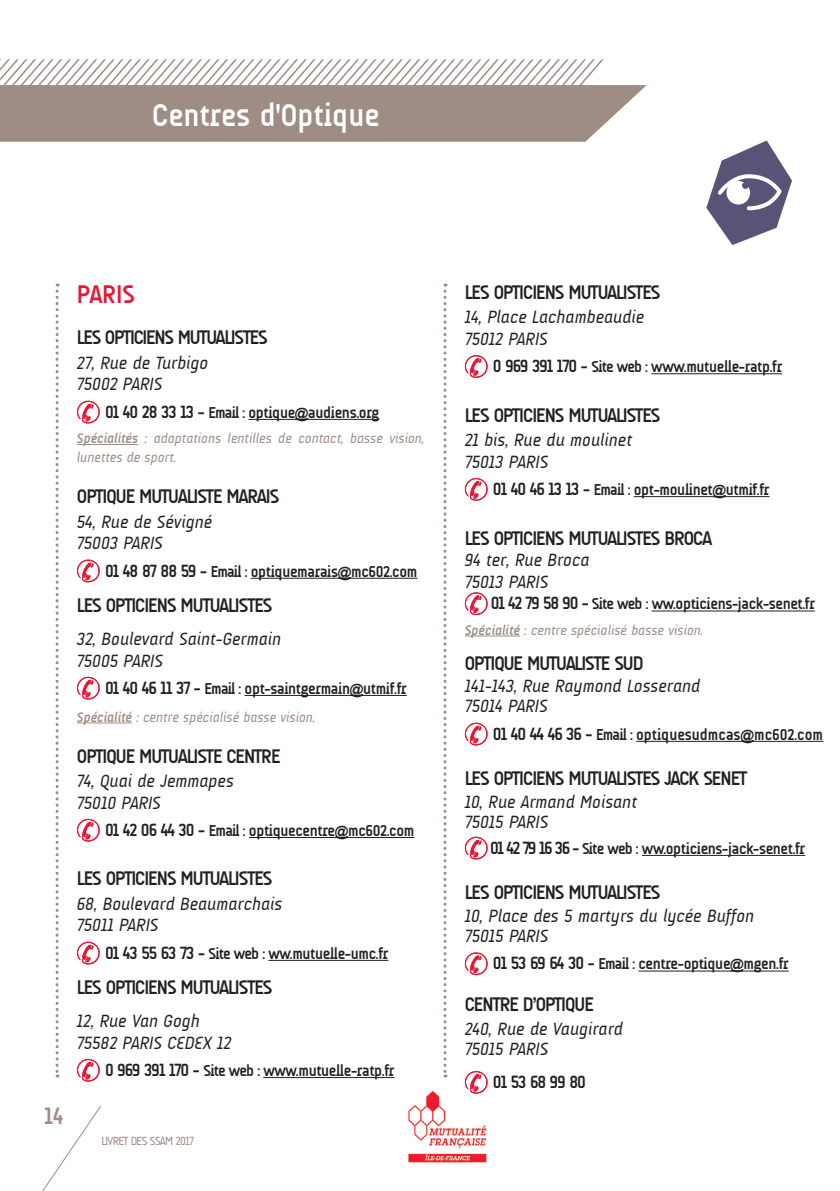
<style>
.page{position:relative;width:840px;height:1191px;background:#fff}
.page>*{position:absolute;margin:0;border:0;box-sizing:border-box;transform-origin:0 0}
.TITRES_Bandeaux{font:700 32px "A Udimat";color:#fff}
.Départements{font:700 26px "A Udimat";color:#e51836}
.t1{font:700 24px "A Udimat";color:#9d8d85}
.NOM_du_CENTRE{font:700 20px "A Udimat";letter-spacing:-.05em;color:#231f20}
.N__TEL{font:700 20px "A Udimat";letter-spacing:-.05em;color:#231f20}
.Adresses{font:italic 18px/21.6px "A Udimat";color:#231f20}
.N__TEL-2{font:italic 18px/20px "A Udimat";color:#231f20}
.NOM_du_CENTRE-2{font:italic 18px/21.6px "A Udimat";color:#231f20}
.N__TEL-3{font:700 18px "A Udimat";letter-spacing:-.05em;color:#231f20}
.N__TEL-4{font:700 16px "A Udimat";letter-spacing:-.02em;color:#231f20}
.NOM_du_CENTRE-3{font:700 16px "A Udimat";letter-spacing:-.02em;color:#231f20}
.N__TEL-5{font:700 16px "A Udimat";color:#231f20}
.Spécialités{font:italic 14px/19.2px "A Udimat";color:#9d8d85}
.NOM_du_CENTRE-4{font:italic 14px "A Udimat";color:#9d8d85}
.t2{font:12px "A Udimat";letter-spacing:-.05em;color:#9d8d85}
.s1{font-size:18px}
.s2{font-family:"Arial";font-size:14px}
.s3{font-weight:700}
</style>
<div class="page">
<svg style="left:42px;top:1106px;width:59px;height:85px"></svg>
<img style="left:408px;top:1090px;width:79px;height:73px">
<svg style="left:0;top:59px;width:646px;height:83px"></svg>
<svg style="left:443px;top:283px;width:3px;height:794px"></svg>
<svg style="left:56px;top:283px;width:3px;height:794px"></svg>
<svg style="left:706px;top:141px;width:85px;height:104px"></svg>
<hr style="left:248px;top:419px;width:47px;height:1px;background:#231f20">
<svg style="left:295px;top:418px;width:13px;height:2px"></svg>
<hr style="left:308px;top:419px;width:71px;height:1px;background:#231f20">
<hr style="left:77px;top:444px;width:61px;height:1px;background:#9d8d85">
<hr style="left:250px;top:578px;width:87px;height:1px;background:#231f20">
<svg style="left:337px;top:577px;width:14px;height:2px"></svg>
<hr style="left:351px;top:578px;width:66px;height:1px;background:#231f20">
<hr style="left:244px;top:695px;width:105px;height:1px;background:#231f20">
<svg style="left:349px;top:694px;width:14px;height:2px"></svg>
<hr style="left:363px;top:695px;width:43px;height:1px;background:#231f20">
<hr style="left:77px;top:722px;width:55px;height:1px;background:#9d8d85">
<hr style="left:249px;top:837px;width:85px;height:1px;background:#231f20">
<svg style="left:334px;top:836px;width:14px;height:2px"></svg>
<hr style="left:348px;top:837px;width:66px;height:1px;background:#231f20">
<hr style="left:268px;top:960px;width:120px;height:1px;background:#231f20">
<hr style="left:263px;top:1077px;width:131px;height:1px;background:#231f20">
<svg style="left:76px;top:400px;width:24px;height:23px"></svg>
<svg style="left:77px;top:559px;width:23px;height:23px"></svg>
<svg style="left:76px;top:676px;width:24px;height:23px"></svg>
<svg style="left:76px;top:818px;width:24px;height:23px"></svg>
<svg style="left:76px;top:941px;width:24px;height:23px"></svg>
<svg style="left:76px;top:1058px;width:24px;height:23px"></svg>
<hr style="left:651px;top:373px;width:130px;height:1px;background:#231f20">
<hr style="left:633px;top:496px;width:79px;height:1px;background:#231f20">
<svg style="left:712px;top:496px;width:13px;height:1px"></svg>
<hr style="left:725px;top:496px;width:44px;height:1px;background:#231f20">
<hr style="left:651px;top:610px;width:163px;height:1px;background:#231f20">
<hr style="left:464px;top:635px;width:55px;height:1px;background:#9d8d85">
<hr style="left:635px;top:741px;width:105px;height:1px;background:#231f20">
<svg style="left:740px;top:740px;width:13px;height:2px"></svg>
<hr style="left:753px;top:741px;width:69px;height:1px;background:#231f20">
<hr style="left:641px;top:855px;width:163px;height:1px;background:#231f20">
<hr style="left:638px;top:970px;width:91px;height:1px;background:#231f20">
<svg style="left:729px;top:970px;width:14px;height:1px"></svg>
<hr style="left:743px;top:970px;width:45px;height:1px;background:#231f20">
<svg style="left:464px;top:355px;width:23px;height:23px"></svg>
<svg style="left:464px;top:478px;width:23px;height:23px"></svg>
<svg style="left:464px;top:592px;width:23px;height:23px"></svg>
<svg style="left:464px;top:722px;width:23px;height:23px"></svg>
<svg style="left:464px;top:836px;width:23px;height:23px"></svg>
<svg style="left:464px;top:952px;width:23px;height:23px"></svg>
<svg style="left:462px;top:1071px;width:25px;height:22px"></svg>
<p class="TITRES_Bandeaux" style="left:152px;top:97px;width:229px">Centres d'Optique</p>
<h3 class="t1" style="left:45px;top:1102px;width:20px">14</h3>
<p class="Départements" style="left:77px;top:280px;width:60px">PARIS</p>
<p class="NOM_du_CENTRE" style="left:77px;top:326px;width:192px">LES OPTICIENS MUTUALISTES</p>
<p class="Adresses" style="left:77px;top:352px;width:133px">27, Rue de Turbigo<br>75002 PARIS</p>
<p class="N__TEL-4" style="left:105px;top:403px;width:276px"><span class="s1">01 40 28 33 13 -</span> Email : optique<span class="s2">@</span>audiens.org</p>
<p class="Spécialités" style="left:77px;top:429px;width:349px"><span class="s3">Spécialités</span> : adaptations lentilles de contact, basse vision, lunettes de sport.</p>
<p class="NOM_du_CENTRE" style="left:77px;top:485px;width:204px">OPTIQUE MUTUALISTE MARAIS</p>
<p class="Adresses" style="left:77px;top:511px;width:137px">54, Rue de Sévigné<br>75003 PARIS</p>
<p class="N__TEL-4" style="left:105px;top:562px;width:314px"><span class="s1">01 48 87 88 59 -</span> Email : optiquemarais<span class="s2">@</span>mc602.com</p>
<p class="N__TEL" style="left:77px;top:594px;width:197px">LES OPTICIENS MUTUALISTES</p>
<p class="Adresses" style="left:77px;top:628px;width:206px">32, Boulevard Saint-Germain<br>75005 PARIS</p>
<p class="N__TEL-4" style="left:105px;top:679px;width:303px"><span class="s1">01 40 46 11 37 -</span> Email : opt-saintgermain<span class="s2">@</span>utmif.fr</p>
<p class="Spécialités" style="left:77px;top:707px;width:240px"><span class="s3">Spécialité</span> : centre spécialisé basse vision.</p>
<p class="NOM_du_CENTRE" style="left:77px;top:744px;width:205px">OPTIQUE MUTUALISTE CENTRE</p>
<p class="Adresses" style="left:77px;top:770px;width:158px">74, Quai de Jemmapes<br>75010 PARIS</p>
<p class="N__TEL-4" style="left:105px;top:821px;width:311px"><span class="s1">01 42 06 44 30 -</span> Email : optiquecentre<span class="s2">@</span>mc602.com</p>
<p class="NOM_du_CENTRE" style="left:77px;top:867px;width:197px">LES OPTICIENS MUTUALISTES</p>
<p class="Adresses" style="left:77px;top:893px;width:207px">68, Boulevard Beaumarchais<br>75011 PARIS</p>
<p class="N__TEL-4" style="left:105px;top:944px;width:285px"><span class="s1">01 43 55 63 73 -</span> Site web : ww.mutuelle-umc.fr</p>
<p class="N__TEL" style="left:77px;top:976px;width:197px">LES OPTICIENS MUTUALISTES</p>
<p class="Adresses" style="left:77px;top:1010px;width:156px">12, Rue Van Gogh<br>75582 PARIS CEDEX 12</p>
<p class="N__TEL-4" style="left:105px;top:1061px;width:291px"><span class="s1">0 969 391 170 -</span> Site web : www.mutuelle-ratp.fr</p>
<p class="t2" style="left:101px;top:1134px;width:94px">LIVRET DES SSAM 2017</p>
<p class="NOM_du_CENTRE" style="left:464px;top:281px;width:197px">LES OPTICIENS MUTUALISTES</p>
<p class="Adresses" style="left:464px;top:306px;width:181px">14, Place Lachambeaudie<br>75012 PARIS</p>
<p class="N__TEL-4" style="left:492px;top:358px;width:291px"><span class="s1">0 969 391 170 -</span> Site web : www.mutuelle-ratp.fr</p>
<p class="NOM_du_CENTRE" style="left:464px;top:403px;width:197px">LES OPTICIENS MUTUALISTES</p>
<p class="Adresses" style="left:464px;top:429px;width:168px">21 bis, Rue du moulinet<br>75013 PARIS</p>
<p class="N__TEL-4" style="left:492px;top:480px;width:278px"><span class="s1">01 40 46 13 13 -</span> Email : opt-moulinet<span class="s2">@</span>utmif.fr</p>
<p class="NOM_du_CENTRE" style="left:464px;top:526px;width:248px">LES OPTICIENS MUTUALISTES BROCA</p>
<p class="NOM_du_CENTRE-2" style="left:464px;top:549px;width:126px">94 ter, Rue Broca<br>75013 PARIS</p>
<p class="NOM_du_CENTRE-3" style="left:490px;top:595px;width:325px"><span class="s1">01 42 79 58 90 -</span> Site web : ww.opticiens-jack-senet.fr</p>
<p class="NOM_du_CENTRE-4" style="left:464px;top:622px;width:240px"><span class="s3">Spécialité</span> : centre spécialisé basse vision.</p>
<p class="NOM_du_CENTRE" style="left:464px;top:651px;width:180px">OPTIQUE MUTUALISTE SUD</p>
<p class="Adresses" style="left:464px;top:676px;width:237px;line-height:20px">141-143, Rue Raymond Losserand<br>75014 PARIS</p>
<p class="N__TEL-5" style="left:492px;top:725px;width:331px"><span class="s1">01 40 44 46 36 -</span> Email : optiquesudmcas<span class="s2">@</span>mc602.com</p>
<p class="NOM_du_CENTRE" style="left:464px;top:767px;width:283px">LES OPTICIENS MUTUALISTES JACK SENET</p>
<p class="Adresses" style="left:464px;top:792px;width:174px;line-height:20px">10, Rue Armand Moisant<br>75015 PARIS</p>
<p class="N__TEL-4" style="left:490px;top:839px;width:316px"><span class="s1">01 42 79 16 36 -</span> Site web : ww.opticiens-jack-senet.fr</p>
<p class="NOM_du_CENTRE" style="left:464px;top:881px;width:197px">LES OPTICIENS MUTUALISTES</p>
<p class="Adresses" style="left:464px;top:906px;width:290px;line-height:20px">10, Place des 5 martyrs du lycée Buffon<br>75015 PARIS</p>
<p class="N__TEL-4" style="left:492px;top:955px;width:297px"><span class="s1">01 53 69 64 30 -</span> Email : centre-optique<span class="s2">@</span>mgen.fr</p>
<p class="N__TEL" style="left:464px;top:993px;width:130px">CENTRE D’OPTIQUE</p>
<p class="N__TEL-2" style="left:464px;top:1019px;width:159px">240, Rue de Vaugirard<br>75015 PARIS</p>
<p class="N__TEL-3" style="left:492px;top:1071px;width:94px">01 53 68 99 80</p>
</div>
